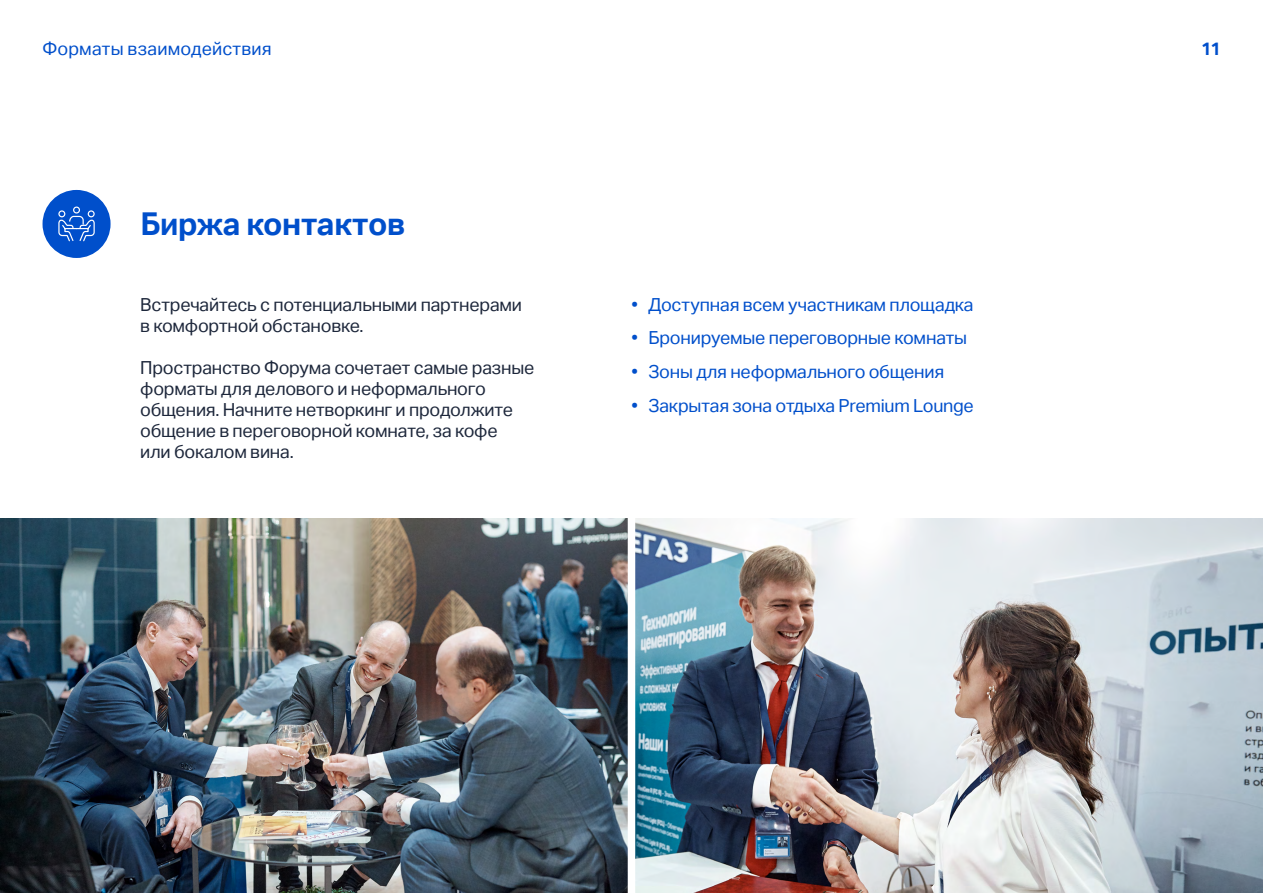
<style>
.page{position:relative;width:1263px;height:893px;background:#fff}
.page>*{position:absolute;margin:0;border:0;box-sizing:border-box;transform-origin:0 0}
.t1{font:700 31.5px "Aktiv Grotesk";letter-spacing:-.015em;color:#004fcb}
.t2{font:18px/21px "Aktiv Grotesk";letter-spacing:-.015em;color:#1d273b}
.t3{font:18px "Aktiv Grotesk";letter-spacing:-.01em;color:#004fcb}
.t4{font:18px "Aktiv Grotesk";letter-spacing:.01em;color:#004fcb}
.t5{font:700 18px "Aktiv Grotesk";color:#004fcb}
</style>
<div class="page">
<img style="left:0;top:519px;width:628px;height:374px">
<img style="left:635px;top:519px;width:628px;height:374px">
<div style="left:43px;top:190px;width:68px;height:68px;background:#004fcb;border-radius:50%"></div>
<svg style="left:58px;top:206px;width:37px;height:36px"></svg>
<p class="t4" style="left:43px;top:39px;width:231px">Форматы взаимодействия</p>
<h1 class="t1" style="left:140px;top:206px;width:266px">Биржа контактов</h1>
<p class="t2" style="left:140px;top:294px;width:383px">Встречайтесь с потенциальными партнерами в комфортной обстановке.</p>
<p class="t2" style="left:140px;top:357px;width:395px">Пространство Форума сочетает самые разные форматы для делового и неформального общения. Начните нетворкинг и продолжите общение в переговорной комнате, за кофе<br>или бокалом вина.</p>
<p class="t3" style="left:631px;top:294px;width:344px">• Доступная всем участникам площадка</p>
<p class="t3" style="left:631px;top:328px;width:337px">• Бронируемые переговорные комнаты</p>
<p class="t3" style="left:631px;top:361px;width:314px">• Зоны для неформального общения</p>
<p class="t3" style="left:631px;top:395px;width:344px">• Закрытая зона отдыха Premium Lounge</p>
<p class="t5" style="left:1201px;top:39px;width:21px">11</p>
</div>
